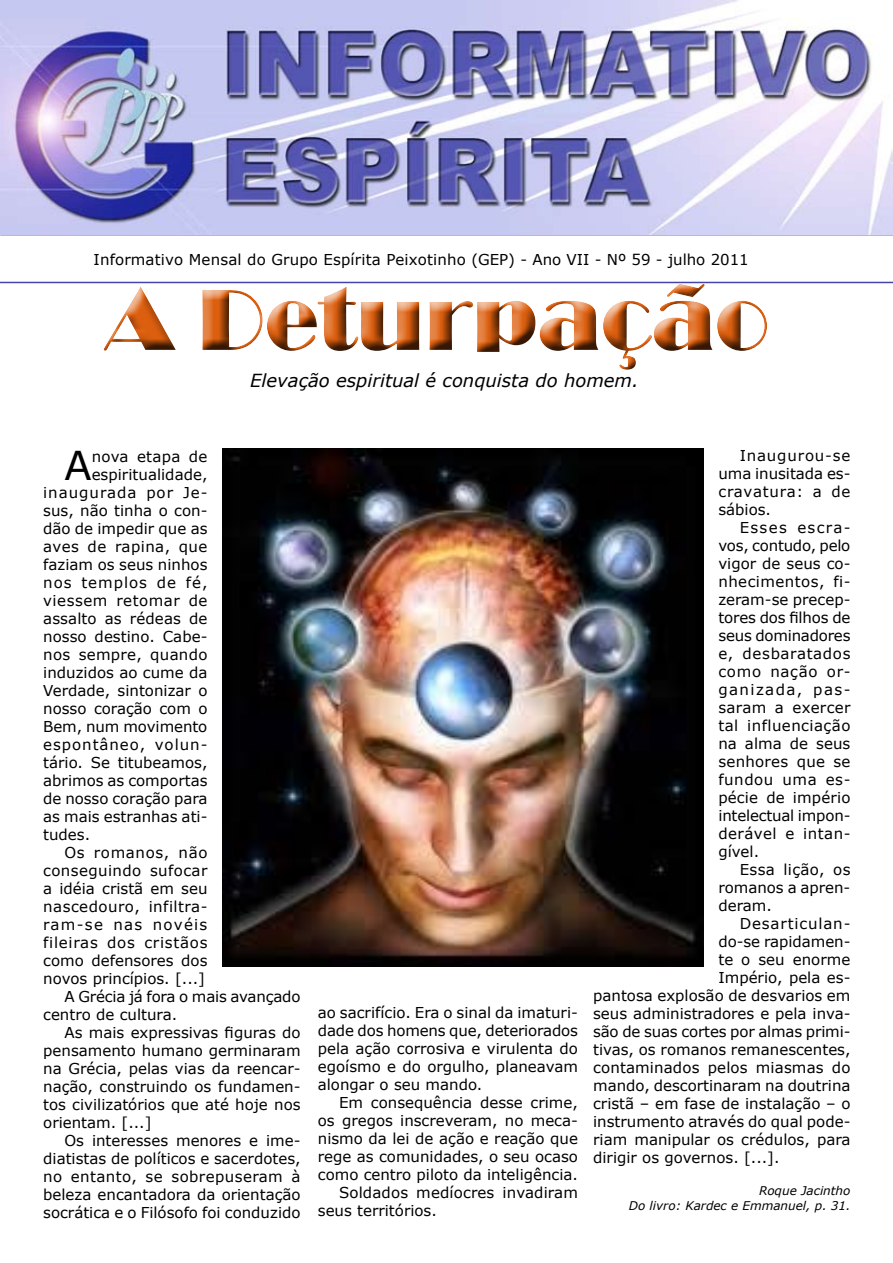
<style>
.page{position:relative;width:893px;height:1263px;background:#fff}
.page>*{position:absolute;margin:0;border:0;box-sizing:border-box;transform-origin:0 0}
.t1{font:90px "Broadway";color:#dc5f0f}
.t2{font:39.75px "Verdana";color:#000}
.t3{font:italic 18px "Verdana";color:#000}
.t4{font:15px/18px "Verdana";color:#000;text-align:justify}
.t5{font:15px "Verdana";letter-spacing:.065em;color:#000}
.t6{font:15px "Verdana";letter-spacing:.025em;color:#000}
.t7{font:15px "Verdana";letter-spacing:.03em;color:#000}
.t8{font:15px "Verdana";letter-spacing:.02em;color:#000}
.t9{font:15px "Verdana";letter-spacing:.05em;color:#000}
.t10{font:15px "Verdana";letter-spacing:.035em;color:#000}
.t11{font:15px "Verdana";letter-spacing:.085em;color:#000}
.t12{font:15px "Verdana";letter-spacing:.04em;color:#000}
.t13{font:15px "Verdana";letter-spacing:.055em;color:#000}
.t14{font:italic 12px/14.4px "Verdana";color:#000;text-align:right}
</style>
<div class="page">
<hr style="left:0;top:282px;width:893px;height:1px;background:#44a">
<img style="left:0;top:0;width:893px;height:235px">
<div style="left:11px;top:264px;width:859px;height:109px;background:#000;opacity:.75"></div>
<img style="left:222px;top:448px;width:481px;height:519px">
<p class="t4" style="left:94px;top:250px;width:657px">Informativo Mensal do Grupo Espírita Peixotinho (GEP) - Ano VII - Nº 59 - julho 2011</p>
<h1 class="t1" style="left:104px;top:268px;width:666px">A Deturpação</h1>
<p class="t3" style="left:250px;top:369px;width:390px">Elevação espiritual é conquista do homem.</p>
<h2 class="t2" style="left:64px;top:441px;width:29px">A</h2>
<p class="t8" style="left:92px;top:447px;width:117px">nova etapa de</p>
<p class="t4" style="left:92px;top:465px;width:117px">espiritualidade,</p>
<p class="t5" style="left:43px;top:483px;width:166px">inaugurada por Je-</p>
<p class="t4" style="left:43px;top:501px;width:166px">sus, não tinha o con-</p>
<p class="t4" style="left:43px;top:519px;width:166px">dão de impedir que as</p>
<p class="t7" style="left:43px;top:537px;width:166px">aves de rapina, que</p>
<p class="t4" style="left:43px;top:555px;width:166px">faziam os seus ninhos</p>
<p class="t5" style="left:43px;top:573px;width:166px">nos templos de fé,</p>
<p class="t10" style="left:43px;top:591px;width:166px">viessem retomar de</p>
<p class="t4" style="left:43px;top:609px;width:166px">assalto as rédeas de</p>
<p class="t4" style="left:43px;top:627px;width:166px">nosso destino. Cabe-</p>
<p class="t8" style="left:43px;top:645px;width:166px">nos sempre, quando</p>
<p class="t4" style="left:43px;top:663px;width:166px">induzidos ao cume da</p>
<p class="t4" style="left:43px;top:681px;width:166px">Verdade, sintonizar o</p>
<p class="t4" style="left:43px;top:699px;width:166px">nosso coração com o</p>
<p class="t4" style="left:43px;top:717px;width:166px">Bem, num movimento</p>
<p class="t5" style="left:43px;top:735px;width:166px">espontâneo, volun-</p>
<p class="t4" style="left:43px;top:753px;width:166px">tário. Se titubeamos,</p>
<p class="t4" style="left:43px;top:771px;width:166px">abrimos as comportas</p>
<p class="t4" style="left:43px;top:789px;width:166px">de nosso coração para</p>
<p class="t4" style="left:43px;top:807px;width:166px">as mais estranhas ati-</p>
<p class="t4" style="left:43px;top:825px;width:48px">tudes.</p>
<p class="t12" style="left:64px;top:843px;width:144px">Os romanos, não</p>
<p class="t6" style="left:43px;top:861px;width:166px">conseguindo sufocar</p>
<p class="t4" style="left:43px;top:879px;width:166px">a idéia cristã em seu</p>
<p class="t7" style="left:43px;top:897px;width:166px">nascedouro, infiltra-</p>
<p class="t11" style="left:43px;top:915px;width:166px">ram-se nas novéis</p>
<p class="t9" style="left:43px;top:933px;width:166px">fileiras dos cristãos</p>
<p class="t4" style="left:43px;top:951px;width:166px">como defensores dos</p>
<p class="t4" style="left:43px;top:969px;width:163px">novos princípios. [...]</p>
<p class="t4" style="left:64px;top:987px;width:238px">A Grécia já fora o mais avançado</p>
<p class="t4" style="left:43px;top:1005px;width:135px">centro de cultura.</p>
<p class="t4" style="left:64px;top:1023px;width:238px">As mais expressivas figuras do</p>
<p class="t4" style="left:43px;top:1041px;width:259px">pensamento humano germinaram</p>
<p class="t4" style="left:43px;top:1059px;width:259px">na Grécia, pelas vias da reencar-</p>
<p class="t4" style="left:43px;top:1077px;width:259px">nação, construindo os fundamen-</p>
<p class="t4" style="left:43px;top:1095px;width:259px">tos civilizatórios que até hoje nos</p>
<p class="t4" style="left:43px;top:1113px;width:110px">orientam. [...]</p>
<p class="t4" style="left:64px;top:1131px;width:238px">Os interesses menores e ime-</p>
<p class="t4" style="left:43px;top:1149px;width:259px">diatistas de políticos e sacerdotes,</p>
<p class="t6" style="left:43px;top:1167px;width:259px">no entanto, se sobrepuseram à</p>
<p class="t4" style="left:43px;top:1185px;width:259px">beleza encantadora da orientação</p>
<p class="t4" style="left:43px;top:1203px;width:259px">socrática e o Filósofo foi conduzido</p>
<p class="t4" style="left:318px;top:1003px;width:262px">ao sacrifício. Era o sinal da imaturi&shy;dade dos homens que, deteriorados pela ação corrosiva e virulenta do egoísmo e do orgulho, planeavam alongar o seu mando.</p>
<p class="t4" style="left:339px;top:1093px;width:240px">Em consequência desse crime,</p>
<p class="t4" style="left:318px;top:1111px;width:262px">os gregos inscreveram, no meca-</p>
<p class="t4" style="left:318px;top:1129px;width:262px">nismo da lei de ação e reação que</p>
<p class="t4" style="left:318px;top:1147px;width:262px">rege as comunidades, o seu ocaso</p>
<p class="t4" style="left:318px;top:1165px;width:262px">como centro piloto da inteligência.</p>
<p class="t4" style="left:339px;top:1183px;width:240px">Soldados medíocres invadiram</p>
<p class="t4" style="left:318px;top:1201px;width:121px">seus territórios.</p>
<p class="t4" style="left:718px;top:446px;width:134px;text-indent:21px">Inaugurou-se uma inusitada es&shy;cravatura: a de sábios.</p>
<p class="t4" style="left:718px;top:518px;width:134px;text-indent:21px">Esses escra&shy;vos, contudo, pelo vigor de seus co&shy;nhecimentos, fi&shy;zeram-se precep&shy;tores dos filhos de seus dominadores e, desbaratados como nação or&shy;ganizada, pas&shy;saram a exercer tal influenciação na alma de seus senhores que se fundou uma es&shy;pécie de império intelectual impon&shy;derável e intan&shy;gível.</p>
<p class="t4" style="left:718px;top:860px;width:134px;text-indent:21px">Essa lição, os romanos a apren&shy;deram.</p>
<p class="t13" style="left:740px;top:914px;width:112px">Desarticulan-</p>
<p class="t4" style="left:718px;top:932px;width:134px">do-se rapidamen-</p>
<p class="t4" style="left:718px;top:950px;width:134px">te o seu enorme</p>
<p class="t4" style="left:718px;top:968px;width:134px">Império, pela es-</p>
<p class="t4" style="left:593px;top:986px;width:259px">pantosa explosão de desvarios em</p>
<p class="t4" style="left:593px;top:1004px;width:259px">seus administradores e pela inva-</p>
<p class="t4" style="left:593px;top:1022px;width:259px">são de suas cortes por almas primi-</p>
<p class="t4" style="left:593px;top:1040px;width:259px">tivas, os romanos remanescentes,</p>
<p class="t4" style="left:593px;top:1058px;width:259px">contaminados pelos miasmas do</p>
<p class="t4" style="left:593px;top:1076px;width:259px">mando, descortinaram na doutrina</p>
<p class="t4" style="left:593px;top:1094px;width:259px">cristã – em fase de instalação – o</p>
<p class="t4" style="left:593px;top:1112px;width:259px">instrumento através do qual pode-</p>
<p class="t4" style="left:593px;top:1130px;width:259px">riam manipular os crédulos, para</p>
<p class="t4" style="left:593px;top:1148px;width:188px">dirigir os governos. [...].</p>
<p class="t14" style="left:629px;top:1183px;width:223px">Roque Jacintho<br>Do livro: Kardec e Emmanuel, p. 31.</p>
</div>
